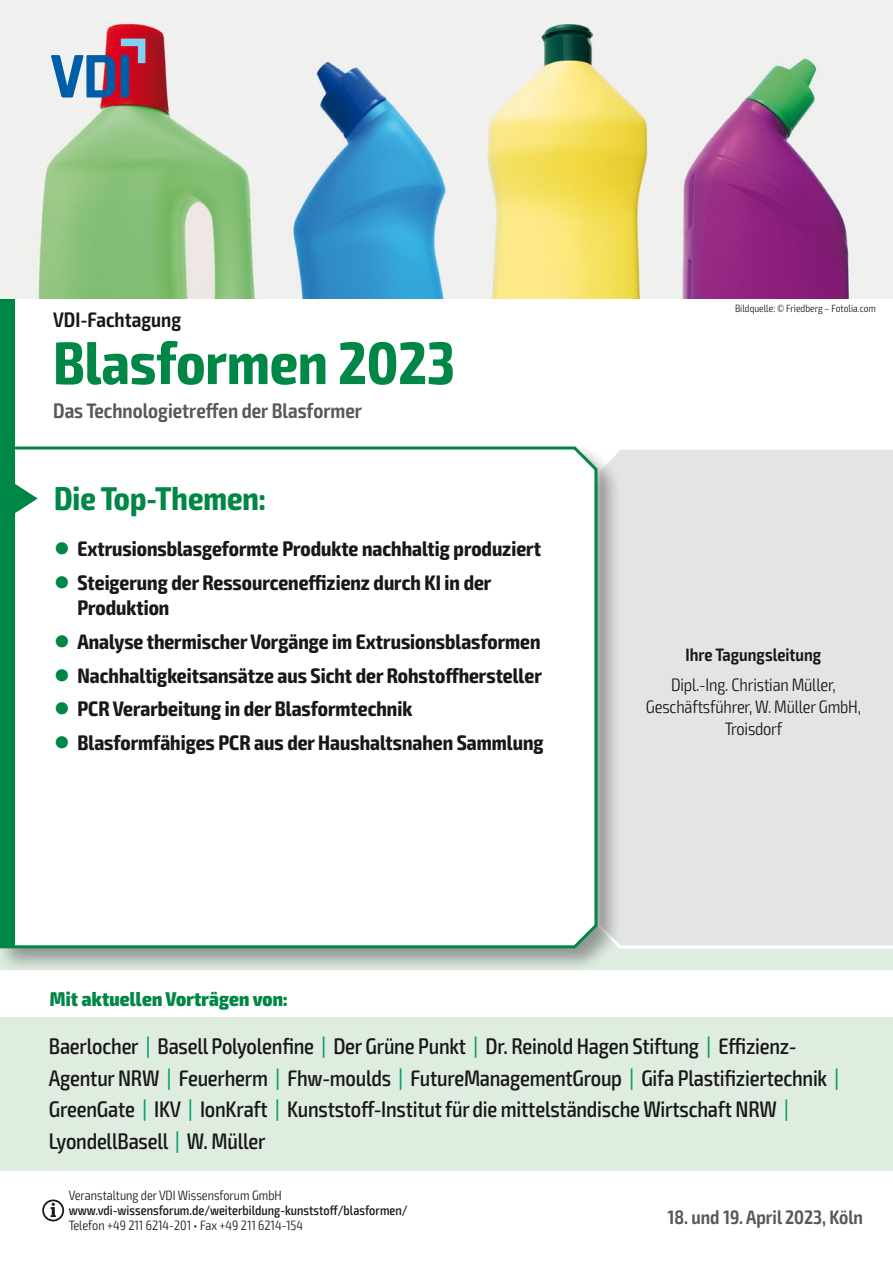
<style>
.page{position:relative;width:893px;height:1263px;background:#fff}
.page>*{position:absolute;margin:0;border:0;box-sizing:border-box;transform-origin:0 0}
.t1{font:700 condensed 60px "Exo 2";color:#008745}
.t2{font:700 condensed 33px "Exo 2";color:#008745}
.t3{font:500 condensed 22.5px/31.5px "Exo 2";letter-spacing:-.01em;color:#1a171c}
.t4{font:700 condensed 21px/25.2px "Exo 2";color:#1a171c}
.t5{font:600 condensed 21px "Exo 2";color:#58585a}
.t6{font:600 condensed 21px "Exo 2";color:#1a171c}
.t7{font:800 condensed 20.1px "Exo 2";letter-spacing:.01em;color:#008745}
.t8{font:600 condensed 19.5px "Exo 2";color:#58585a}
.t9{font:300 condensed 18px/21.6px "Exo 2";letter-spacing:-.01em;color:#1a171c;text-align:center}
.t10{font:600 condensed 18px "Exo 2";color:#1a171c}
.t11{font:300 condensed 13.5px "Exo 2";color:#1a171c}
.t12{font:500 condensed 13.5px "Exo 2";color:#1a171c}
.t13{font:300 condensed 10.5px "Exo 2";color:#1a171c}
.s1{color:#008745}
.s2{color:#009c63}
</style>
<div class="page">
<div style="left:622px;top:450px;width:271px;height:500px;background:#e3e4e4"></div>
<div style="left:0;top:443px;width:622px;height:530px;background:#1a171c;opacity:.4"></div>
<svg style="left:0;top:445px;width:599px;height:505px"></svg>
<svg style="left:14px;top:299px;width:24px;height:647px"></svg>
<svg style="left:42px;top:1199px;width:22px;height:22px"></svg>
<div style="left:0;top:1017px;width:893px;height:153px;background:#dfede1"></div>
<div style="left:0;top:298px;width:14px;height:650px;background:#008745"></div>
<img style="left:0;top:0;width:893px;height:299px">
<svg style="left:51px;top:39px;width:94px;height:58px"></svg>
<p class="t6" style="left:53px;top:307px;width:130px">VDI-Fachtagung</p>
<h1 class="t1" style="left:53px;top:327px;width:403px">Blasformen 2023</h1>
<p class="t5" style="left:53px;top:398px;width:310px">Das Technologietreffen der Blasformer</p>
<h2 class="t2" style="left:54px;top:479px;width:214px">Die Top-Themen:</h2>
<p class="t4" style="left:54px;top:537px;width:488px"><span class="s1">●</span> Extrusionsblasgeformte Produkte nachhaltig produziert</p>
<p class="t4" style="left:77px;top:570px;width:415px;text-indent:-23px"><span class="s1">●</span> Steigerung der Ressourceneffizienz durch KI in der<br>Produktion</p>
<p class="t4" style="left:54px;top:629px;width:488px"><span class="s1">●</span> Analyse thermischer Vorgänge im Extrusionsblasformen</p>
<p class="t4" style="left:54px;top:663px;width:489px"><span class="s1">●</span> Nachhaltigkeitsansätze aus Sicht der Rohstoffhersteller</p>
<p class="t4" style="left:54px;top:697px;width:360px"><span class="s1">●</span> PCR Verarbeitung in der Blasformtechnik</p>
<p class="t4" style="left:54px;top:730px;width:491px"><span class="s1">●</span> Blasformfähiges PCR aus der Haushaltsnahen Sammlung</p>
<p class="t13" style="left:735px;top:302px;width:142px">Bildquelle: © Friedberg – Fotolia.com</p>
<p class="t10" style="left:686px;top:644px;width:137px">Ihre Tagungsleitung</p>
<p class="t9" style="left:646px;top:675px;width:217px">Dipl.-Ing. Christian Müller,<br>Geschäftsführer, W. Müller GmbH,<br>Troisdorf</p>
<p class="t7" style="left:50px;top:986px;width:240px">Mit aktuellen Vorträgen von:</p>
<p class="t3" style="left:49px;top:1031px;width:792px">Baerlocher <span class="s2">|</span> Basell Polyolenfine <span class="s2">|</span> Der Grüne Punkt <span class="s2">|</span> Dr. Reinold Hagen Stiftung <span class="s2">|</span> Effizienz-Agentur NRW <span class="s2">|</span> Feuerherm <span class="s2">|</span> Fhw-moulds <span class="s2">|</span> FutureManagementGroup <span class="s2">|</span> Gifa Plastifiziertechnik <span class="s2">| </span>GreenGate <span class="s2">|</span> IKV <span class="s2">|</span> IonKraft <span class="s2">|</span> Kunststoff-Institut für die mittelständische Wirtschaft NRW <span class="s2">| </span>LyondellBasell <span class="s2">|</span> W. Müller</p>
<p class="t11" style="left:69px;top:1187px;width:215px">Veranstaltung der VDI Wissensforum GmbH</p>
<p class="t12" style="left:69px;top:1202px;width:340px">www.vdi-wissensforum.de/weiterbildung-kunststoff/blasformen/</p>
<p class="t11" style="left:69px;top:1217px;width:236px">Telefon +49 211 6214-201 • Fax +49 211 6214-154</p>
<p class="t8" style="left:667px;top:1205px;width:197px">18. und 19. April 2023, Köln</p>
</div>
